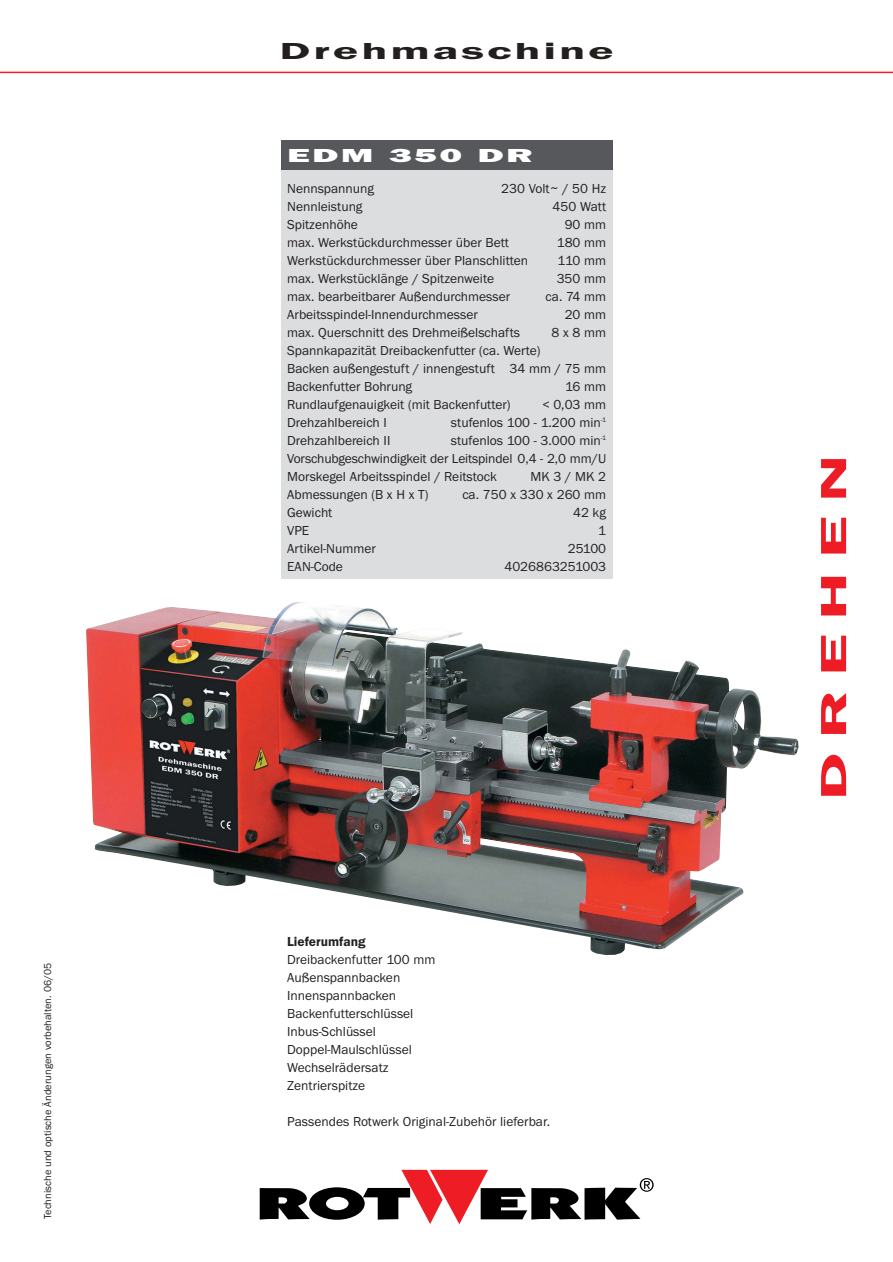
<style>
.page{position:relative;width:893px;height:1262px;background:#fff}
.page>*{position:absolute;margin:0;border:0;box-sizing:border-box;transform-origin:0 0}
.t1{font:600 37.5px "Franklin Gothic Itc T";letter-spacing:.175em;color:#ee1c24;scale:2 1}
.t2{font:600 24px "Franklin Gothic Itc T";letter-spacing:.06em;color:#231f1f;scale:2 1}
.t3{font:800 19.5px "Franklin Gothic Itc T";letter-spacing:.06em;color:#fff;scale:2 1}
.t4{font:13.5px/18px "Franklin Gothic Itc T";color:#231f1f}
.t5{font:600 13.5px "Franklin Gothic Itc T";color:#231f1f}
.t6{font:10.5px "Franklin Gothic Itc T";color:#231f1f}
</style>
<div class="page">
<img style="left:86px;top:601px;width:712px;height:354px">
<svg style="left:260px;top:1169px;width:393px;height:55px"></svg>
<hr style="left:0;top:72px;width:892px;height:1px;background:#ee1c24">
<div style="left:281px;top:162px;width:331px;height:416px;background:#dcdddf"></div>
<div style="left:281px;top:140px;width:331px;height:30px;background:#57585b"></div>
<p class="t6" style="left:44px;top:1219px;width:258px;rotate:-90deg">Technische und optische Änderungen vorbehalten. 06/05</p>
<h2 class="t2" style="left:279px;top:41px;width:169px">Drehmaschine</h2>
<h3 class="t3" style="left:287px;top:148px;width:124px">EDM 350 DR</h3>
<p class="t4" style="left:287px;top:180px;width:88px">Nennspannung</p>
<p class="t4" style="left:501px;top:180px;width:107px">230 Volt~ / 50 Hz</p>
<p class="t4" style="left:287px;top:198px;width:77px">Nennleistung</p>
<p class="t4" style="left:552px;top:197px;width:55px">450 Watt</p>
<p class="t4" style="left:287px;top:216px;width:72px">Spitzenhöhe</p>
<p class="t4" style="left:564px;top:216px;width:43px">90 mm</p>
<p class="t4" style="left:287px;top:234px;width:223px">max. Werkstückdurchmesser über Bett</p>
<p class="t4" style="left:557px;top:234px;width:51px">180 mm</p>
<p class="t4" style="left:287px;top:252px;width:242px">Werkstückdurchmesser über Planschlitten</p>
<p class="t4" style="left:557px;top:252px;width:50px">110 mm</p>
<p class="t4" style="left:287px;top:270px;width:208px">max. Werkstücklänge / Spitzenweite</p>
<p class="t4" style="left:556px;top:270px;width:51px">350 mm</p>
<p class="t4" style="left:287px;top:288px;width:225px">max. bearbeitbarer Außendurchmesser</p>
<p class="t4" style="left:545px;top:288px;width:62px">ca. 74 mm</p>
<p class="t4" style="left:287px;top:306px;width:192px">Arbeitsspindel-Innendurchmesser</p>
<p class="t4" style="left:564px;top:306px;width:43px">20 mm</p>
<p class="t4" style="left:287px;top:324px;width:234px">max. Querschnitt des Drehmeißelschafts</p>
<p class="t4" style="left:551px;top:324px;width:56px">8 x 8 mm</p>
<p class="t4" style="left:287px;top:342px;width:320px">Spannkapazität Dreibackenfutter (ca. Werte)<br>Backen außengestuft / innengestuft 34 mm / 75 mm<br>Backenfutter Bohrung</p>
<p class="t4" style="left:565px;top:378px;width:43px">16 mm</p>
<p class="t4" style="left:287px;top:396px;width:225px">Rundlaufgenauigkeit (mit Backenfutter)</p>
<p class="t4" style="left:543px;top:396px;width:65px">&lt; 0,03 mm</p>
<p class="t4" style="left:287px;top:414px;width:101px">Drehzahlbereich I</p>
<p class="t4" style="left:451px;top:414px;width:157px">stufenlos 100 - 1.200 min<sup>-1</sup></p>
<p class="t4" style="left:287px;top:432px;width:105px">Drehzahlbereich II</p>
<p class="t4" style="left:287px;top:432px;width:320px;text-align:justify;text-indent:164px">stufenlos 100 - 3.000 min<sup>-1<br></sup>Vorschubgeschwindigkeit der Leitspindel 0,4 - 2,0 mm/U Morskegel Arbeitsspindel / Reitstock</p>
<p class="t4" style="left:530px;top:468px;width:77px">MK 3 / MK 2</p>
<p class="t4" style="left:287px;top:486px;width:143px">Abmessungen (B x H x T)</p>
<p class="t4" style="left:462px;top:486px;width:145px">ca. 750 x 330 x 260 mm</p>
<p class="t4" style="left:287px;top:504px;width:47px">Gewicht</p>
<p class="t4" style="left:573px;top:504px;width:35px">42 kg</p>
<p class="t4" style="left:287px;top:522px;width:24px">VPE</p>
<p class="t4" style="left:598px;top:522px;width:9px">1</p>
<p class="t4" style="left:287px;top:540px;width:90px">Artikel-Nummer</p>
<p class="t4" style="left:568px;top:540px;width:40px">25100</p>
<p class="t4" style="left:287px;top:558px;width:57px">EAN-Code</p>
<p class="t4" style="left:504px;top:558px;width:103px">4026863251003</p>
<p class="t5" style="left:287px;top:936px;width:80px">Lieferumfang</p>
<p class="t4" style="left:287px;top:952px;width:150px">Dreibackenfutter 100 mm<br>Außenspannbacken<br>Innenspannbacken<br>Backenfutterschlüssel<br>Inbus-Schlüssel<br>Doppel-Maulschlüssel<br>Wechselrädersatz<br>Zentrierspitze</p>
<p class="t4" style="left:287px;top:1114px;width:264px">Passendes Rotwerk Original-Zubehör lieferbar.</p>
<h1 class="t1" style="left:819px;top:800px;width:175px;rotate:-90deg">DREHEN</h1>
</div>
